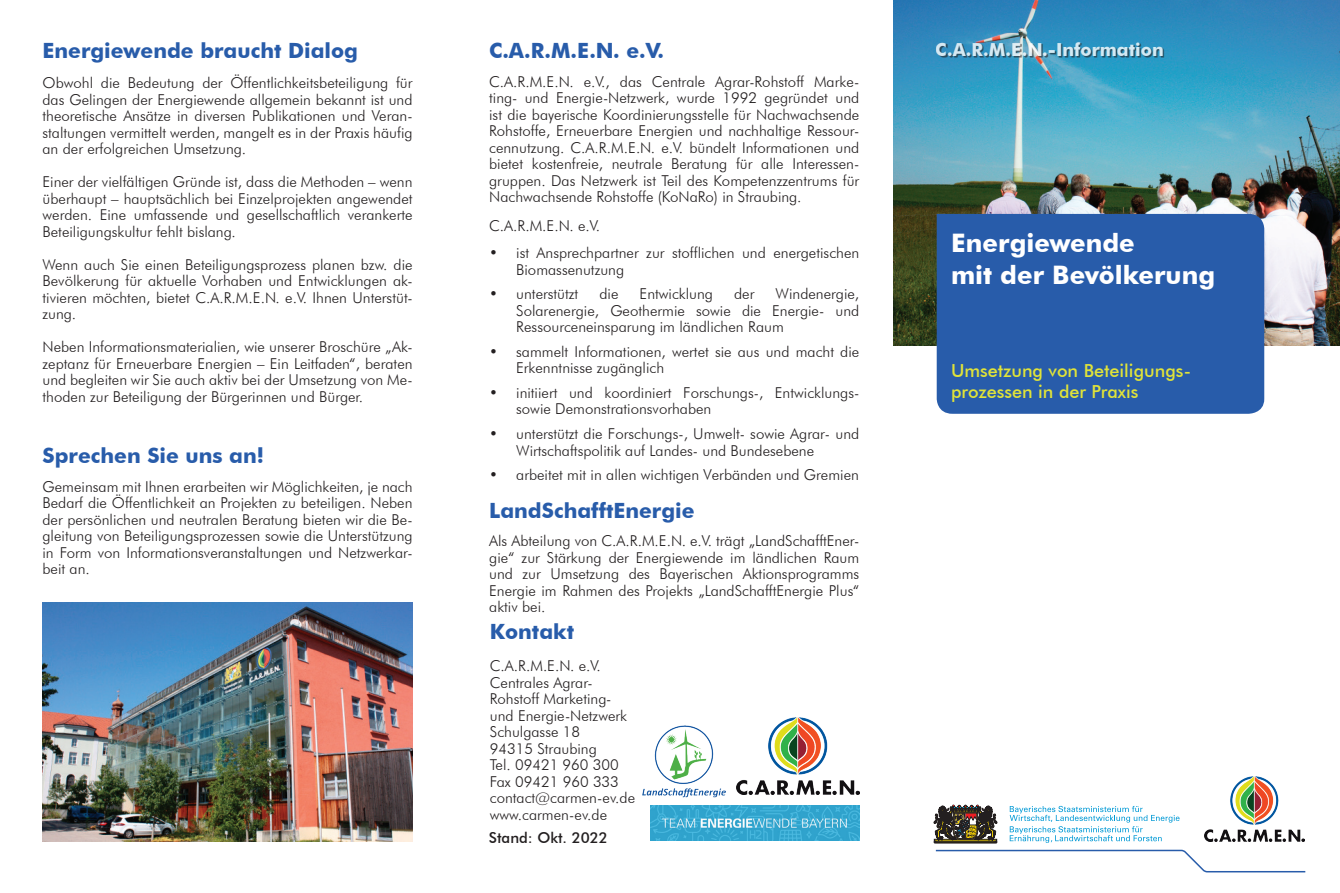
<style>
.page{position:relative;width:1340px;height:893px;background:#fff}
.page>*{position:absolute;margin:0;border:0;box-sizing:border-box;transform-origin:0 0}
.t1{font:700 25.5px/31.5px "Futura BT";color:#fff}
.t2{font:700 21px "Futura BT";color:#285caa}
.t3{font:500 18px/21.6px "Futura BT";color:#e0e339}
.t4{font:700 18px "Futura BT";color:#fff}
.t5{font:300 15px/16.5px "Futura BT";color:#231f20;text-align:justify}
.t6{font:500 15px "Futura BT";color:#231f20}
</style>
<div class="page">
<img style="left:893px;top:0;width:446px;height:346px">
<div style="left:937px;top:43px;width:227px;height:15px;background:#231f20;opacity:.75"></div>
<img style="left:43px;top:602px;width:369px;height:240px">
<div style="left:936px;top:214px;width:328px;height:200px;background:#285caa"></div>
<svg style="left:935px;top:849px;width:371px;height:24px"></svg>
<img style="left:1204px;top:777px;width:100px;height:64px">
<svg style="left:933px;top:805px;width:64px;height:38px;background:#5c5345"></svg>
<svg style="left:1009px;top:806px;width:170px;height:37px"></svg>
<img style="left:736px;top:717px;width:123px;height:77px">
<img style="left:650px;top:805px;width:209px;height:36px">
<img style="left:642px;top:725px;width:84px;height:73px">
<h2 class="t2" style="left:43px;top:38px;width:317px">Energiewende braucht Dialog</h2>
<p class="t5" style="left:43px;top:75px;width:371px">Obwohl die Bedeutung der Öffentlichkeitsbeteiligung für das Gelingen der Energiewende allgemein bekannt ist und theoretische Ansätze in diversen Publikationen und Veran&shy;staltungen vermittelt werden, mangelt es in der Praxis häufig an der erfolgreichen Umsetzung.</p>
<p class="t5" style="left:43px;top:174px;width:371px">Einer der vielfältigen Gründe ist, dass die Methoden – wenn überhaupt – hauptsächlich bei Einzelprojekten angewendet werden. Eine umfassende und gesellschaftlich verankerte Beteiligungskultur fehlt bislang.</p>
<p class="t5" style="left:43px;top:256px;width:371px">Wenn auch Sie einen Beteiligungsprozess planen bzw. die Bevölkerung für aktuelle Vorhaben und Entwicklungen ak&shy;tivieren möchten, bietet C.A.R.M.E.N. e.V. Ihnen Unterstüt&shy;zung.</p>
<p class="t5" style="left:43px;top:339px;width:371px">Neben Informationsmaterialien, wie unserer Broschüre „Ak&shy;zeptanz für Erneuerbare Energien – Ein Leitfaden“, beraten und begleiten wir Sie auch aktiv bei der Umsetzung von Me&shy;thoden zur Beteiligung der Bürgerinnen und Bürger.</p>
<h2 class="t2" style="left:43px;top:443px;width:223px">Sprechen Sie uns an!</h2>
<p class="t5" style="left:43px;top:478px;width:371px">Gemeinsam mit Ihnen erarbeiten wir Möglichkeiten, je nach Bedarf die Öffentlichkeit an Projekten zu beteiligen. Neben der persönlichen und neutralen Beratung bieten wir die Be&shy;gleitung von Beteiligungsprozessen sowie die Unterstützung in Form von Informationsveranstaltungen und Netzwerkar&shy;beit an.</p>
<h2 class="t2" style="left:489px;top:38px;width:176px">C.A.R.M.E.N. e.V.</h2>
<p class="t5" style="left:489px;top:73px;width:371px">C.A.R.M.E.N. e.V., das Centrale Agrar-Rohstoff Marke&shy;ting- und Energie-Netzwerk, wurde 1992 gegründet und ist die bayerische Koordinierungsstelle für Nachwachsende Rohstoffe, Erneuerbare Energien und nachhaltige Ressour&shy;cennutzung. C.A.R.M.E.N. e.V. bündelt Informationen und bietet kostenfreie, neutrale Beratung für alle Interessen&shy;gruppen. Das Netzwerk ist Teil des Kompetenzzentrums für Nachwachsende Rohstoffe (KoNaRo) in Straubing.</p>
<p class="t5" style="left:489px;top:217px;width:112px">C.A.R.M.E.N. e.V.</p>
<p class="t5" style="left:516px;top:244px;width:344px;text-indent:-27px">• ist Ansprechpartner zur stofflichen und energetischen<br>Biomassenutzung</p>
<p class="t5" style="left:489px;top:286px;width:91px">• unterstützt</p>
<p class="t5" style="left:599px;top:286px;width:21px">die</p>
<p class="t5" style="left:639px;top:286px;width:75px">Entwicklung</p>
<p class="t5" style="left:734px;top:286px;width:22px">der</p>
<p class="t5" style="left:516px;top:286px;width:344px;text-indent:259px">Windenergie, Solarenergie, Geothermie sowie die Energie- und Ressourceneinsparung im ländlichen Raum</p>
<p class="t5" style="left:516px;top:343px;width:344px;text-indent:-27px">• sammelt Informationen, wertet sie aus und macht die<br>Erkenntnisse zugänglich</p>
<p class="t5" style="left:516px;top:384px;width:344px;text-indent:-27px">• initiiert und koordiniert Forschungs-, Entwicklungs&shy;sowie Demonstrationsvorhaben</p>
<p class="t5" style="left:516px;top:425px;width:344px;text-indent:-27px">• unterstützt die Forschungs-, Umwelt- sowie Agrar- und<br>Wirtschaftspolitik auf Landes- und Bundesebene</p>
<p class="t5" style="left:489px;top:466px;width:371px">• arbeitet mit in allen wichtigen Verbänden und Gremien</p>
<h2 class="t2" style="left:489px;top:497px;width:207px">LandSchafftEnergie</h2>
<p class="t5" style="left:489px;top:532px;width:371px">Als Abteilung von C.A.R.M.E.N. e.V. trägt „LandSchafftEner&shy;gie“ zur Stärkung der Energiewende im ländlichen Raum und zur Umsetzung des Bayerischen Aktionsprogramms Energie im Rahmen des Projekts „LandSchafftEnergie Plus“ aktiv bei.</p>
<h2 class="t2" style="left:490px;top:618px;width:86px">Kontakt</h2>
<p class="t5" style="left:490px;top:658px;width:147px;text-align:left">C.A.R.M.E.N. e.V.<br>Centrales Agrar-<br>Rohstoff Marketing&shy;und Energie-Netzwerk<br>Schulgasse 18<br>94315 Straubing<br>Tel. 09421 960 300<br>Fax 09421 960 333 contact@carmen-ev.de www.carmen-ev.de</p>
<p class="t6" style="left:489px;top:828px;width:121px">Stand: Okt. 2022</p>
<p class="t4" style="left:935px;top:39px;width:229px">C.A.R.M.E.N.-Information</p>
<h1 class="t1" style="left:951px;top:227px;width:266px">Energiewende<br>mit der Bevölkerung</h1>
<p class="t3" style="left:951px;top:359px;width:241px">Umsetzung von Beteiligungs&shy;prozessen in der Praxis</p>
</div>
